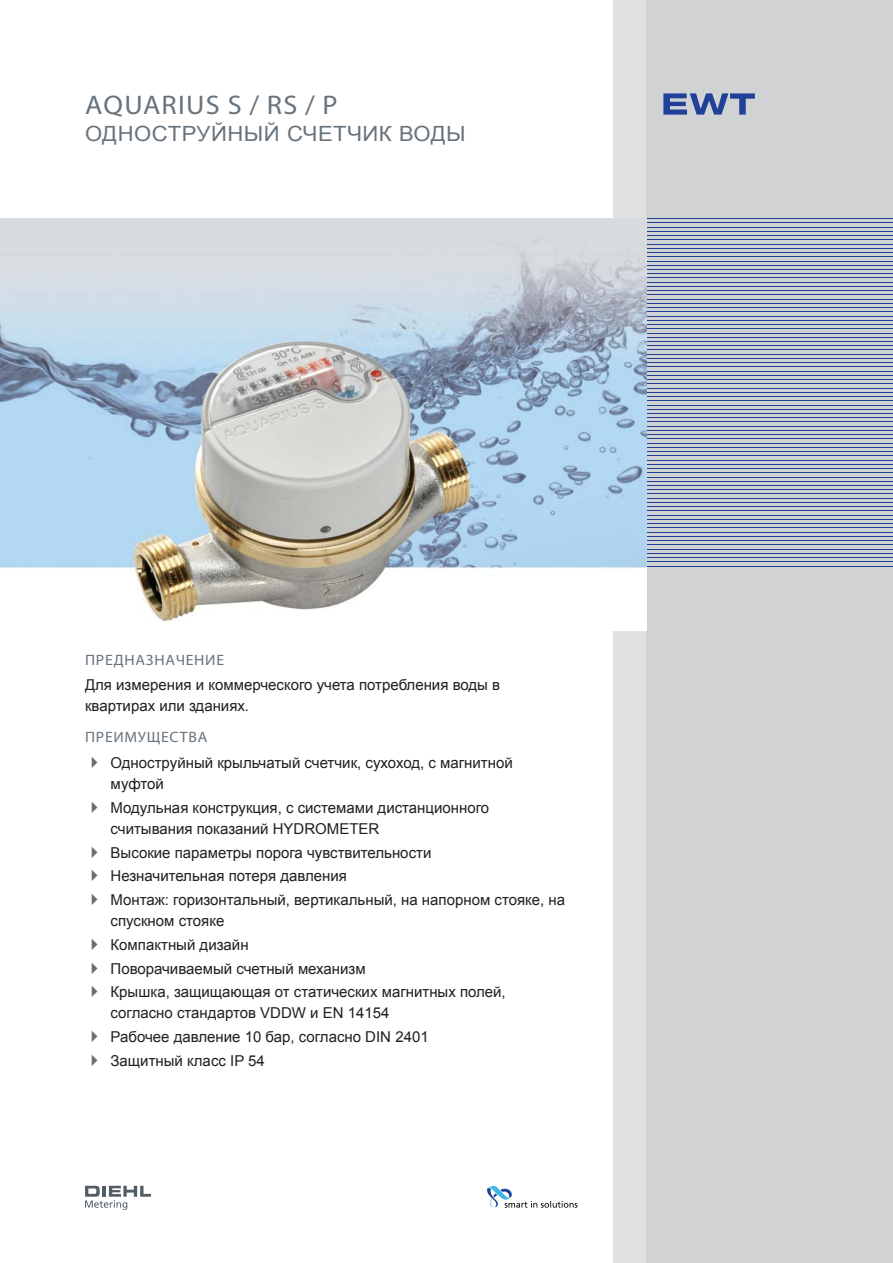
<style>
.page{position:relative;width:893px;height:1263px;background:#fff}
.page>*{position:absolute;margin:0;border:0;box-sizing:border-box;transform-origin:0 0}
.t1{font:27px "Myriad Pro";letter-spacing:.045em;color:#68737c;scale:1.05 1}
.t2{font:21px "Arial";letter-spacing:.025em;color:#68737c;scale:1.05 1}
.t3{font:15px/21px "Arial";color:#231f20}
.t4{font:15px "Myriad Pro";letter-spacing:.045em;color:#68737c;scale:1.05 1}
.s1{color:#6c6d70}
</style>
<div class="page">
<div style="left:613px;top:0;width:34px;height:218px;background:#e0e1e3"></div>
<div style="left:613px;top:566px;width:34px;height:697px;background:#e0e1e3"></div>
<svg style="left:487px;top:1186px;width:90px;height:22px"></svg>
<svg style="left:85px;top:1186px;width:66px;height:24px"></svg>
<div style="left:646px;top:0;width:247px;height:1263px;background:#d1d2d4"></div>
<hr style="left:613px;top:290px;width:280px;height:1px;background:#20419a">
<hr style="left:613px;top:295px;width:280px;height:1px;background:#20419a">
<hr style="left:613px;top:299px;width:280px;height:1px;background:#20419a">
<hr style="left:613px;top:303px;width:280px;height:1px;background:#20419a">
<hr style="left:613px;top:307px;width:280px;height:1px;background:#20419a">
<hr style="left:613px;top:311px;width:280px;height:1px;background:#20419a">
<hr style="left:613px;top:316px;width:280px;height:1px;background:#20419a">
<hr style="left:613px;top:320px;width:280px;height:1px;background:#20419a">
<hr style="left:613px;top:324px;width:280px;height:1px;background:#20419a">
<hr style="left:613px;top:328px;width:280px;height:1px;background:#20419a">
<hr style="left:613px;top:333px;width:280px;height:1px;background:#20419a">
<hr style="left:613px;top:337px;width:280px;height:1px;background:#20419a">
<hr style="left:613px;top:341px;width:280px;height:1px;background:#20419a">
<hr style="left:613px;top:345px;width:280px;height:1px;background:#20419a">
<hr style="left:613px;top:350px;width:280px;height:1px;background:#20419a">
<hr style="left:613px;top:354px;width:280px;height:1px;background:#20419a">
<hr style="left:613px;top:358px;width:280px;height:1px;background:#20419a">
<hr style="left:613px;top:362px;width:280px;height:1px;background:#20419a">
<hr style="left:613px;top:367px;width:280px;height:1px;background:#20419a">
<hr style="left:613px;top:371px;width:280px;height:1px;background:#20419a">
<hr style="left:613px;top:375px;width:280px;height:1px;background:#20419a">
<hr style="left:613px;top:379px;width:280px;height:1px;background:#20419a">
<hr style="left:613px;top:383px;width:280px;height:1px;background:#20419a">
<hr style="left:613px;top:388px;width:280px;height:1px;background:#20419a">
<hr style="left:613px;top:392px;width:280px;height:1px;background:#20419a">
<hr style="left:613px;top:396px;width:280px;height:1px;background:#20419a">
<hr style="left:613px;top:400px;width:280px;height:1px;background:#20419a">
<hr style="left:613px;top:405px;width:280px;height:1px;background:#20419a">
<hr style="left:613px;top:409px;width:280px;height:1px;background:#20419a">
<hr style="left:613px;top:413px;width:280px;height:1px;background:#20419a">
<hr style="left:613px;top:417px;width:280px;height:1px;background:#20419a">
<hr style="left:613px;top:422px;width:280px;height:1px;background:#20419a">
<hr style="left:613px;top:426px;width:280px;height:1px;background:#20419a">
<hr style="left:613px;top:430px;width:280px;height:1px;background:#20419a">
<hr style="left:613px;top:434px;width:280px;height:1px;background:#20419a">
<hr style="left:613px;top:438px;width:280px;height:1px;background:#20419a">
<hr style="left:613px;top:443px;width:280px;height:1px;background:#20419a">
<hr style="left:613px;top:447px;width:280px;height:1px;background:#20419a">
<hr style="left:613px;top:451px;width:280px;height:1px;background:#20419a">
<hr style="left:613px;top:455px;width:280px;height:1px;background:#20419a">
<hr style="left:613px;top:460px;width:280px;height:1px;background:#20419a">
<hr style="left:613px;top:464px;width:280px;height:1px;background:#20419a">
<hr style="left:613px;top:468px;width:280px;height:1px;background:#20419a">
<hr style="left:613px;top:472px;width:280px;height:1px;background:#20419a">
<hr style="left:613px;top:477px;width:280px;height:1px;background:#20419a">
<hr style="left:613px;top:481px;width:280px;height:1px;background:#20419a">
<hr style="left:613px;top:485px;width:280px;height:1px;background:#20419a">
<hr style="left:613px;top:489px;width:280px;height:1px;background:#20419a">
<hr style="left:613px;top:494px;width:280px;height:1px;background:#20419a">
<hr style="left:613px;top:498px;width:280px;height:1px;background:#20419a">
<hr style="left:613px;top:502px;width:280px;height:1px;background:#20419a">
<hr style="left:613px;top:506px;width:280px;height:1px;background:#20419a">
<hr style="left:613px;top:510px;width:280px;height:1px;background:#20419a">
<hr style="left:613px;top:515px;width:280px;height:1px;background:#20419a">
<hr style="left:613px;top:519px;width:280px;height:1px;background:#20419a">
<hr style="left:613px;top:523px;width:280px;height:1px;background:#20419a">
<hr style="left:613px;top:527px;width:280px;height:1px;background:#20419a">
<hr style="left:613px;top:532px;width:280px;height:1px;background:#20419a">
<hr style="left:613px;top:536px;width:280px;height:1px;background:#20419a">
<hr style="left:613px;top:540px;width:280px;height:1px;background:#20419a">
<hr style="left:613px;top:544px;width:280px;height:1px;background:#20419a">
<hr style="left:613px;top:549px;width:280px;height:1px;background:#20419a">
<hr style="left:613px;top:553px;width:280px;height:1px;background:#20419a">
<hr style="left:613px;top:557px;width:280px;height:1px;background:#20419a">
<hr style="left:613px;top:561px;width:280px;height:1px;background:#20419a">
<hr style="left:613px;top:566px;width:280px;height:1px;background:#20419a">
<hr style="left:613px;top:286px;width:280px;height:1px;background:#20419a">
<hr style="left:613px;top:282px;width:280px;height:1px;background:#20419a">
<hr style="left:613px;top:278px;width:280px;height:1px;background:#20419a">
<hr style="left:613px;top:273px;width:280px;height:1px;background:#20419a">
<hr style="left:613px;top:269px;width:280px;height:1px;background:#20419a">
<hr style="left:613px;top:265px;width:280px;height:1px;background:#20419a">
<hr style="left:613px;top:261px;width:280px;height:1px;background:#20419a">
<hr style="left:613px;top:256px;width:280px;height:1px;background:#20419a">
<hr style="left:613px;top:252px;width:280px;height:1px;background:#20419a">
<hr style="left:613px;top:248px;width:280px;height:1px;background:#20419a">
<hr style="left:613px;top:244px;width:280px;height:1px;background:#20419a">
<hr style="left:613px;top:239px;width:280px;height:1px;background:#20419a">
<hr style="left:613px;top:235px;width:280px;height:1px;background:#20419a">
<hr style="left:613px;top:231px;width:280px;height:1px;background:#20419a">
<hr style="left:613px;top:227px;width:280px;height:1px;background:#20419a">
<hr style="left:613px;top:223px;width:280px;height:1px;background:#20419a">
<hr style="left:613px;top:218px;width:280px;height:1px;background:#20419a">
<svg style="left:663px;top:93px;width:92px;height:22px"></svg>
<img style="left:0;top:219px;width:647px;height:411px">
<h1 class="t1" style="left:85px;top:88px;width:242px">AQUARIUS S / RS / P</h1>
<h2 class="t2" style="left:85px;top:120px;width:364px">ОДНОСТРУЙНЫЙ СЧЕТЧИК ВОДЫ</h2>
<p class="t4" style="left:85px;top:650px;width:134px">ПРЕДНАЗНАЧЕНИЕ</p>
<p class="t3" style="left:85px;top:674px;width:417px">Для измерения и коммерческого учета потребления воды в квартирах или зданиях.</p>
<p class="t4" style="left:85px;top:728px;width:118px">ПРЕИМУЩЕСТВА</p>
<p class="t3" style="left:111px;top:753px;width:404px;text-indent:-26px"><span class="s1">✔</span> Одноструйный крыльчатый счетчик, сухоход, с магнитной муфтой</p>
<p class="t3" style="left:111px;top:797px;width:380px;text-indent:-26px"><span class="s1">✔</span> Модульная конструкция, с системами дистанционного считывания показаний HYDROMETER</p>
<p class="t3" style="left:85px;top:842px;width:348px"><span class="s1">✔</span> Высокие параметры порога чувствительности</p>
<p class="t3" style="left:85px;top:866px;width:263px"><span class="s1">✔</span> Незначительная потеря давления</p>
<p class="t3" style="left:111px;top:889px;width:456px;text-indent:-26px"><span class="s1">✔</span> Монтаж: горизонтальный, вертикальный, на напорном стояке, на спускном стояке</p>
<p class="t3" style="left:85px;top:934px;width:165px"><span class="s1">✔</span> Компактный дизайн</p>
<p class="t3" style="left:85px;top:958px;width:282px"><span class="s1">✔</span> Поворачиваемый счетный механизм</p>
<p class="t3" style="left:111px;top:982px;width:397px;text-indent:-26px"><span class="s1">✔</span> Крышка, защищающая от статических магнитных полей, согласно стандартов VDDW и EN 14154</p>
<p class="t3" style="left:85px;top:1026px;width:345px"><span class="s1">✔</span> Рабочее давление 10 бар, согласно DIN 2401</p>
<p class="t3" style="left:85px;top:1050px;width:181px"><span class="s1">✔</span> Защитный класс IP 54</p>
</div>
